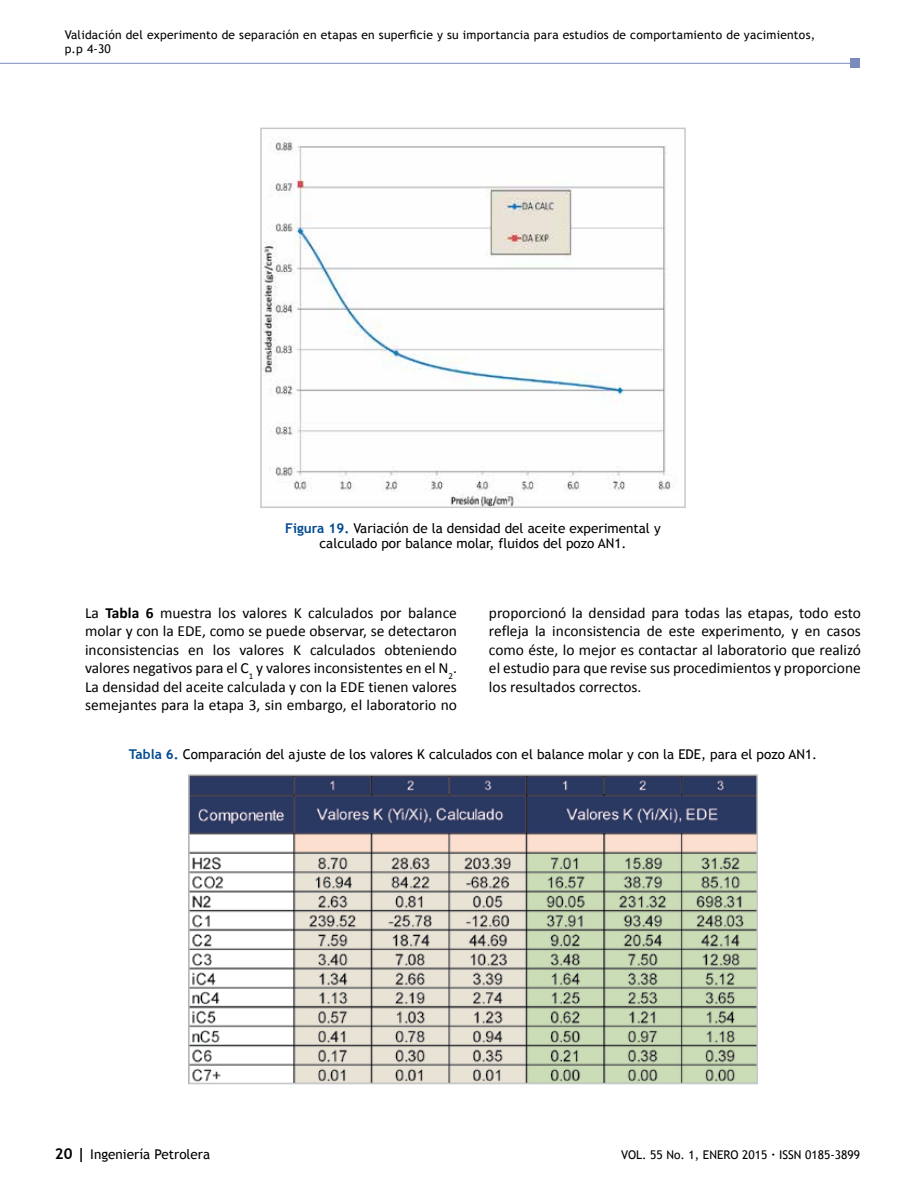
<style>
.page{position:relative;width:915px;height:1191px;background:#fff}
.page>*{position:absolute;margin:0;border:0;box-sizing:border-box;transform-origin:0 0}
.t1{font:15.45px/18.6px "Calibri";color:#000;text-align:justify}
.t2{font:13.5px/15px "Trebuchet MS";color:#000;text-align:center}
.t3{font:12px/14.4px "Trebuchet MS";letter-spacing:.02em;color:#000}
.t4{font:12px "Trebuchet MS";color:#000}
.s1{font-weight:700;color:#004990}
.s2{font-weight:700}
.s3{font-weight:700;font-size:15px}
</style>
<div class="page">
<hr style="left:0;top:63px;width:854px;height:1px;background:#788bbc">
<div style="left:850px;top:59px;width:9px;height:9px;background:#788bbc"></div>
<img style="left:263px;top:137px;width:412px;height:368px">
<div style="left:260px;top:128px;width:425px;height:380px;border:2px solid #c7c8ca"></div>
<img style="left:191px;top:777px;width:563px;height:304px">
<div style="left:188px;top:774px;width:569px;height:310px;border:2px solid #c7c8ca"></div>
<p class="t3" style="left:65px;top:28px;width:751px">Validación del experimento de separación en etapas en superficie y su importancia para estudios de comportamiento de yacimientos, p.p 4-30</p>
<p class="t2" style="left:285px;top:521px;width:377px"><span class="s1">Figura 19.</span> Variación de la densidad del aceite experimental y calculado por balance molar, fluidos del pozo AN1.</p>
<p class="t1" style="left:85px;top:603px;width:373px">La <span class="s2">Tabla 6</span> muestra los valores K calculados por balance molar y con la EDE, como se puede observar, se detectaron inconsistencias en los valores K calculados obteniendo valores negativos para el C<sub>1</sub> y valores inconsistentes en el N<sub>2</sub>.<br>La densidad del aceite calculada y con la EDE tienen valores semejantes para la etapa 3, sin embargo, el laboratorio no</p>
<p class="t1" style="left:489px;top:603px;width:373px">proporcionó la densidad para todas las etapas, todo esto refleja la inconsistencia de este experimento, y en casos como éste, lo mejor es contactar al laboratorio que realizó el estudio para que revise sus procedimientos y proporcione los resultados correctos.</p>
<p class="t2" style="left:129px;top:746px;width:689px"><span class="s1">Tabla 6.</span> Comparación del ajuste de los valores K calculados con el balance molar y con la EDE, para el pozo AN1.</p>
<p class="t2" style="left:55px;top:1146px;width:157px"><span class="s3">20 |</span> Ingeniería Petrolera</p>
<p class="t4" style="left:620px;top:1147px;width:240px">VOL. 55 No. 1, ENERO 2015 <span class="s2">·</span> ISSN 0185-3899</p>
</div>
